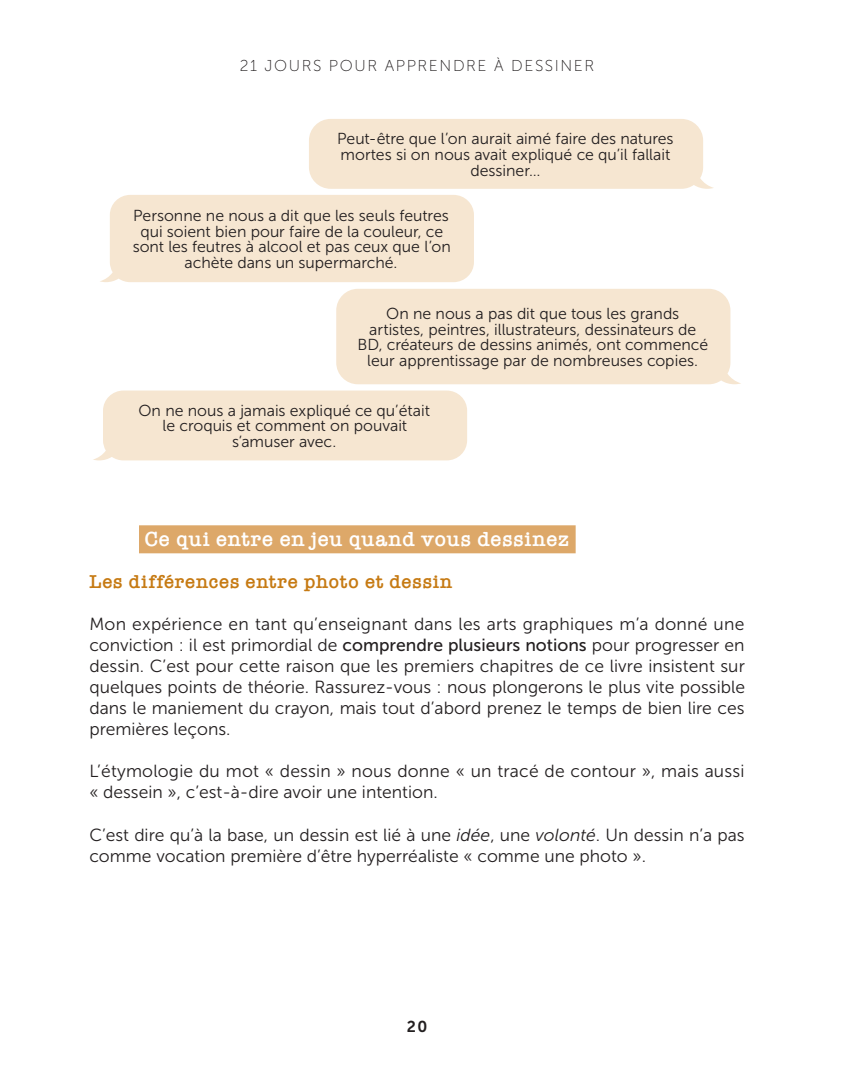
<style>
.page{position:relative;width:844px;height:1092px;background:#fff}
.page>*{position:absolute;margin:0;border:0;box-sizing:border-box;transform-origin:0 0}
.t1{font:600 21px "American Typewriter";letter-spacing:.03em;color:#fff}
.t2{font:600 19.25px "American Typewriter";letter-spacing:.04em;color:#c67a13}
.t3{font:17.5px/21px "Museo Sans 300";color:#231f20}
.t4{font:15.92px/15.9px "Museo Sans 300";color:#231f20;text-align:center}
.t5{font:15.75px "Museo Sans 100";letter-spacing:.1em;color:#231f20}
.t6{font:15.75px "Museo Sans 700";color:#231f20}
.s1{font-family:"Museo Sans 500"}
.s2{font-style:italic}
</style>
<div class="page">
<div style="left:139px;top:525px;width:436px;height:28px;background:#dda869"></div>
<div style="left:309px;top:119px;width:404px;height:70px;background:#f6e6d1"></div>
<div style="left:336px;top:289px;width:405px;height:95px;background:#f6e6d1"></div>
<div style="left:93px;top:390px;width:374px;height:70px;background:#f6e6d1"></div>
<div style="left:100px;top:195px;width:374px;height:87px;background:#f6e6d1"></div>
<p class="t5" style="left:240px;top:58px;width:356px">21 JOURS POUR APPRENDRE À DESSINER</p>
<p class="t4" style="left:337px;top:131px;width:338px">Peut-être que l’on aurait aimé faire des natures mortes si on nous avait expliqué ce qu’il fallait dessiner…</p>
<p class="t4" style="left:133px;top:207px;width:319px">Personne ne nous a dit que les seuls feutres qui soient bien pour faire de la couleur, ce sont les feutres à alcool et pas ceux que l’on achète dans un supermarché.</p>
<p class="t4" style="left:357px;top:305px;width:352px">On ne nous a pas dit que tous les grands artistes, peintres, illustrateurs, dessinateurs de BD, créateurs de dessins animés, ont commencé leur apprentissage par de nombreuses copies.</p>
<p class="t4" style="left:138px;top:402px;width:293px">On ne nous a jamais expliqué ce qu’était le croquis et comment on pouvait s’amuser avec.</p>
<p class="t1" style="left:145px;top:523px;width:425px">Ce qui entre en jeu quand vous dessinez</p>
<p class="t2" style="left:89px;top:567px;width:364px">Les différences entre photo et dessin</p>
<p class="t3" style="left:89px;top:614px;width:657px;text-align:justify">Mon expérience en tant qu’enseignant dans les arts graphiques m’a donné une conviction : il est primordial de <span class="s1">comprendre plusieurs notions</span> pour progresser en dessin. C’est pour cette raison que les premiers chapitres de ce livre insistent sur quelques points de théorie. Rassurez-vous : nous plongerons le plus vite possible dans le maniement du crayon, mais tout d’abord prenez le temps de bien lire ces premières leçons.</p>
<p class="t3" style="left:89px;top:761px;width:656px">L’étymologie du mot « dessin » nous donne « un tracé de contour », mais aussi « dessein », c’est-à-dire avoir une intention.</p>
<p class="t3" style="left:89px;top:824px;width:656px">C’est dire qu’à la base, un dessin est lié à une <span class="s2">idée</span>, une <span class="s2">volonté</span>. Un dessin n’a pas comme vocation première d’être hyperréaliste « comme une photo ».</p>
<p class="t6" style="left:406px;top:1018px;width:22px">20</p>
</div>
